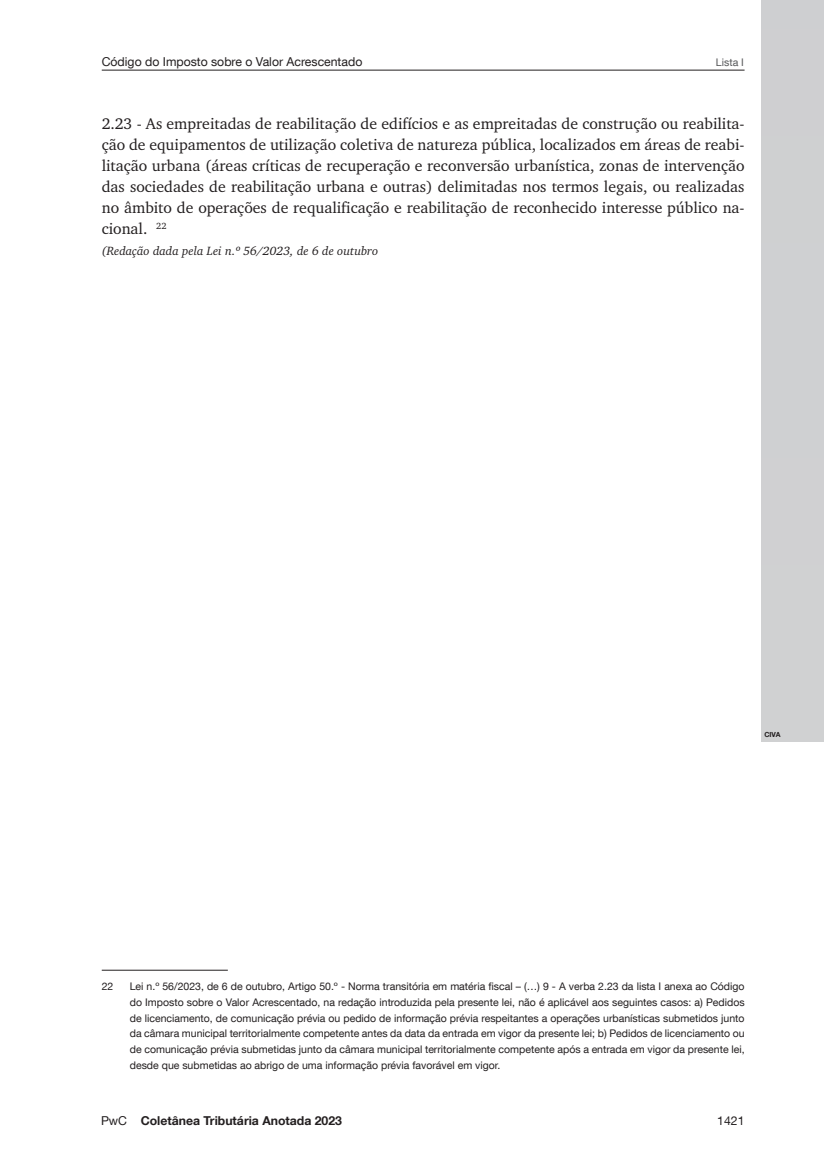
<style>
.page{position:relative;width:824px;height:1171px;background:#fff}
.page>*{position:absolute;margin:0;border:0;box-sizing:border-box;transform-origin:0 0}
.t1{font:15.75px/21px "Charter IT Cby BT";color:#231f20;text-align:justify}
.t2{font:12.25px "Helvetica Neue LT Com";color:#231f20}
.t3{font:italic 12.25px "Charter IT Cby BT";color:#231f20}
.t4{font:700 12.25px "Helvetica Neue LT Com";color:#231f20}
.t5{font:10.5px/15.8px "Helvetica Neue LT Com";color:#231f20;text-align:justify}
.t6{font:10.5px "Helvetica Neue LT Com";color:#57585a}
.t7{font:700 7px "Helvetica Neue LT Com";color:#231f20}
.s1{font-weight:400}
</style>
<div class="page">
<hr style="left:102px;top:70px;width:642px;height:1px;background:#231f20">
<hr style="left:102px;top:970px;width:126px;height:1px;background:#231f20">
<div style="left:761px;top:0;width:62px;height:741px;background:#cfd0d2"></div>
<p class="t2" style="left:102px;top:54px;width:262px">Código do Imposto sobre o Valor Acrescentado</p>
<p class="t6" style="left:715px;top:55px;width:30px">Lista I</p>
<p class="t1" style="left:102px;top:113px;width:644px">2.23 - As empreitadas de reabilitação de edifícios e as empreitadas de construção ou reabilita&shy;ção de equipamentos de utilização coletiva de natureza pública, localizados em áreas de reabi&shy;litação urbana (áreas críticas de recuperação e reconversão urbanística, zonas de intervenção das sociedades de reabilitação urbana e outras) delimitadas nos termos legais, ou realizadas no âmbito de operações de requalificação e reabilitação de reconhecido interesse público na&shy;cional. <sup>22</sup></p>
<p class="t3" style="left:102px;top:243px;width:278px">(Redação dada pela Lei n.º 56/2023, de 6 de outubro</p>
<p class="t7" style="left:764px;top:730px;width:18px">CIVA</p>
<p class="t5" style="left:102px;top:978px;width:13px">22</p>
<p class="t5" style="left:130px;top:978px;width:616px">Lei n.º 56/2023, de 6 de outubro, Artigo 50.º - Norma transitória em matéria fiscal – (…) 9 - A verba 2.23 da lista I anexa ao Código do Imposto sobre o Valor Acrescentado, na redação introduzida pela presente lei, não é aplicável aos seguintes casos: a) Pedidos de licenciamento, de comunicação prévia ou pedido de informação prévia respeitantes a operações urbanísticas submetidos junto da câmara municipal territorialmente competente antes da data da entrada em vigor da presente lei; b) Pedidos de licenciamento ou de comunicação prévia submetidas junto da câmara municipal territorialmente competente após a entrada em vigor da presente lei, desde que submetidas ao abrigo de uma informação prévia favorável em vigor.</p>
<p class="t4" style="left:101px;top:1113px;width:242px"><span class="s1">PwC</span> Coletânea Tributária Anotada 2023</p>
<p class="t2" style="left:717px;top:1113px;width:29px">1421</p>
</div>
